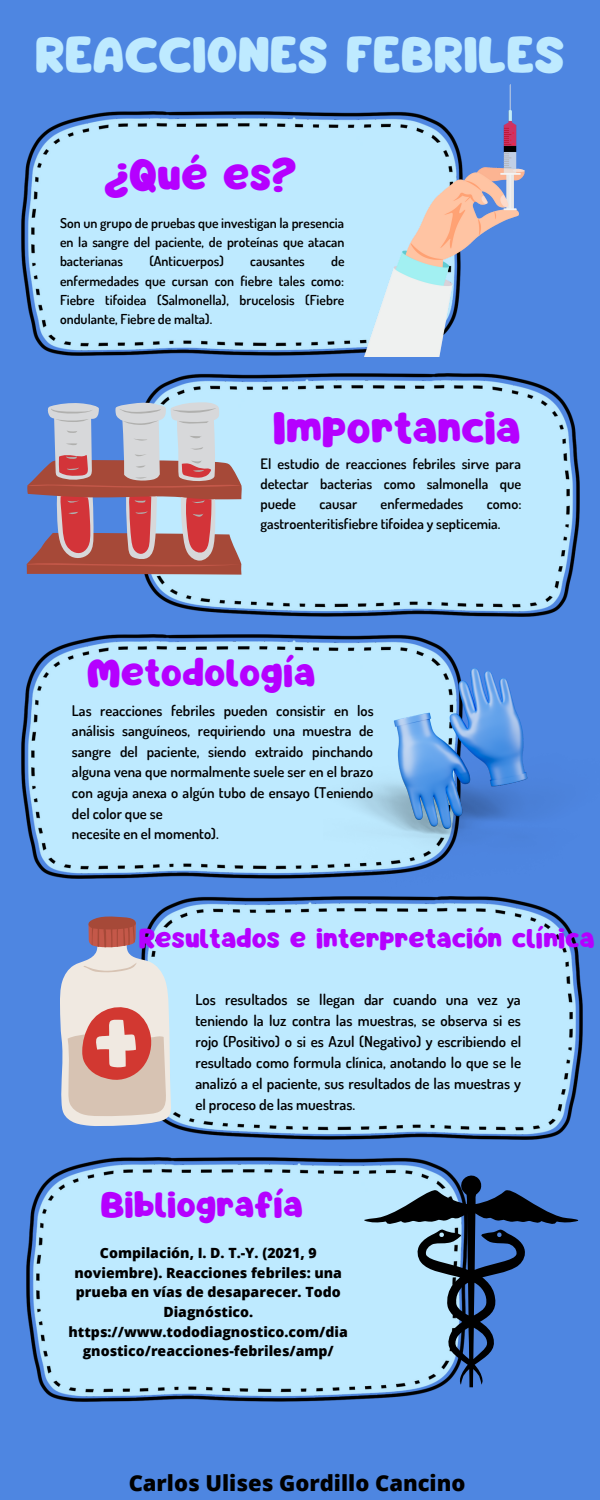
<style>
.page{position:relative;width:600px;height:1500px;background:#4e86e1}
.page>*{position:absolute;margin:0;border:0;box-sizing:border-box;transform-origin:0 0}
.t1{font:44px "Mango";color:#beeaff}
.t2{font:40px "Mango";color:#b500ff}
.t3{font:35px "Mango";color:#b500ff}
.t4{font:32px "Mango";color:#b500ff}
.t5{font:24.5px "Mango";color:#b500ff}
.t6{font:800 22px "Open Sans";color:#000}
.t7{font:600 15px/21px "Dosis";color:#000;text-align:justify}
.t8{font:600 14.7px/20.6px "Dosis";color:#000}
.t9{font:600 14.4px/20.1px "Dosis";color:#000;text-align:justify}
.t10{font:800 14.1px/19.7px "Open Sans";color:#000;text-align:center}
.t11{font:600 13.7px/19.2px "Dosis";color:#000;text-align:justify}
</style>
<div class="page">
<img style="left:144px;top:373px;width:436px;height:244px">
<img style="left:156px;top:896px;width:426px;height:244px">
<img style="left:21px;top:635px;width:437px;height:243px">
<img style="left:26px;top:1158px;width:422px;height:243px">
<img style="left:21px;top:112px;width:343px;height:243px">
<img style="left:364px;top:85px;width:160px;height:271px">
<svg style="left:26px;top:402px;width:216px;height:173px"></svg>
<img style="left:323px;top:668px;width:215px;height:210px">
<svg style="left:60px;top:915px;width:111px;height:211px;background:#cab3b7"></svg>
<svg style="left:364px;top:1171px;width:214px;height:216px"></svg>
<h1 class="t1" style="left:35px;top:36px;width:531px">REACCIONES FEBRILES</h1>
<h2 class="t2" style="left:104px;top:158px;width:195px">¿Qué es?</h2>
<p class="t11" style="left:60px;top:213px;width:286px">Son un grupo de pruebas que investigan la presencia en la sangre del paciente, de proteínas que atacan bacterianas</p>
<p class="t11" style="left:149px;top:251px;width:76px">(Anticuerpos)</p>
<p class="t11" style="left:250px;top:251px;width:56px">causantes</p>
<p class="t11" style="left:60px;top:251px;width:286px;text-indent:271px">de enfermedades que cursan con fiebre tales como:<br>Fiebre tifoidea (Salmonella), brucelosis (Fiebre ondulante, Fiebre de malta).</p>
<h2 class="t2" style="left:273px;top:411px;width:249px">Importancia</h2>
<p class="t9" style="left:261px;top:453px;width:262px">El estudio de reacciones febriles sirve para detectar bacterias como salmonella que puede</p>
<p class="t9" style="left:319px;top:493px;width:39px">causar</p>
<p class="t9" style="left:381px;top:493px;width:84px">enfermedades</p>
<p class="t9" style="left:261px;top:493px;width:262px;text-indent:226px">como: gastroenteritisfiebre tifoidea y septicemia.</p>
<h3 class="t3" style="left:87px;top:658px;width:230px">Metodología</h3>
<p class="t8" style="left:72px;top:700px;width:303px">Las reacciones febriles pueden consistir en los análisis sanguíneos, requiriendo una muestra de sangre del paciente, siendo extraido pinchando alguna vena que normalmente suele ser en el brazo con aguja anexa o algún tubo de ensayo (Teniendo del color que se<br>necesite en el momento).</p>
<h3 class="t5" style="left:139px;top:928px;width:457px">Resultados e interpretación clínica</h3>
<p class="t7" style="left:195px;top:988px;width:328px">Los resultados se llegan dar cuando una vez ya teniendo la luz contra las muestras, se observa si es rojo (Positivo) o si es Azul (Negativo) y escribiendo el resultado como formula clínica, anotando lo que se le analizó a el paciente, sus resultados de las muestras y el proceso de las muestras.</p>
<h3 class="t4" style="left:101px;top:1191px;width:204px">Bibliografía</h3>
<p class="t10" style="left:69px;top:1243px;width:281px">Compilación, I. D. T.-Y. (2021, 9 noviembre). Reacciones febriles: una prueba en vías de desaparecer. Todo Diagnóstico. https://www.tododiagnostico.com/dia gnostico/reacciones-febriles/amp/</p>
<h3 class="t6" style="left:129px;top:1468px;width:338px">Carlos Ulises Gordillo Cancino</h3>
</div>
